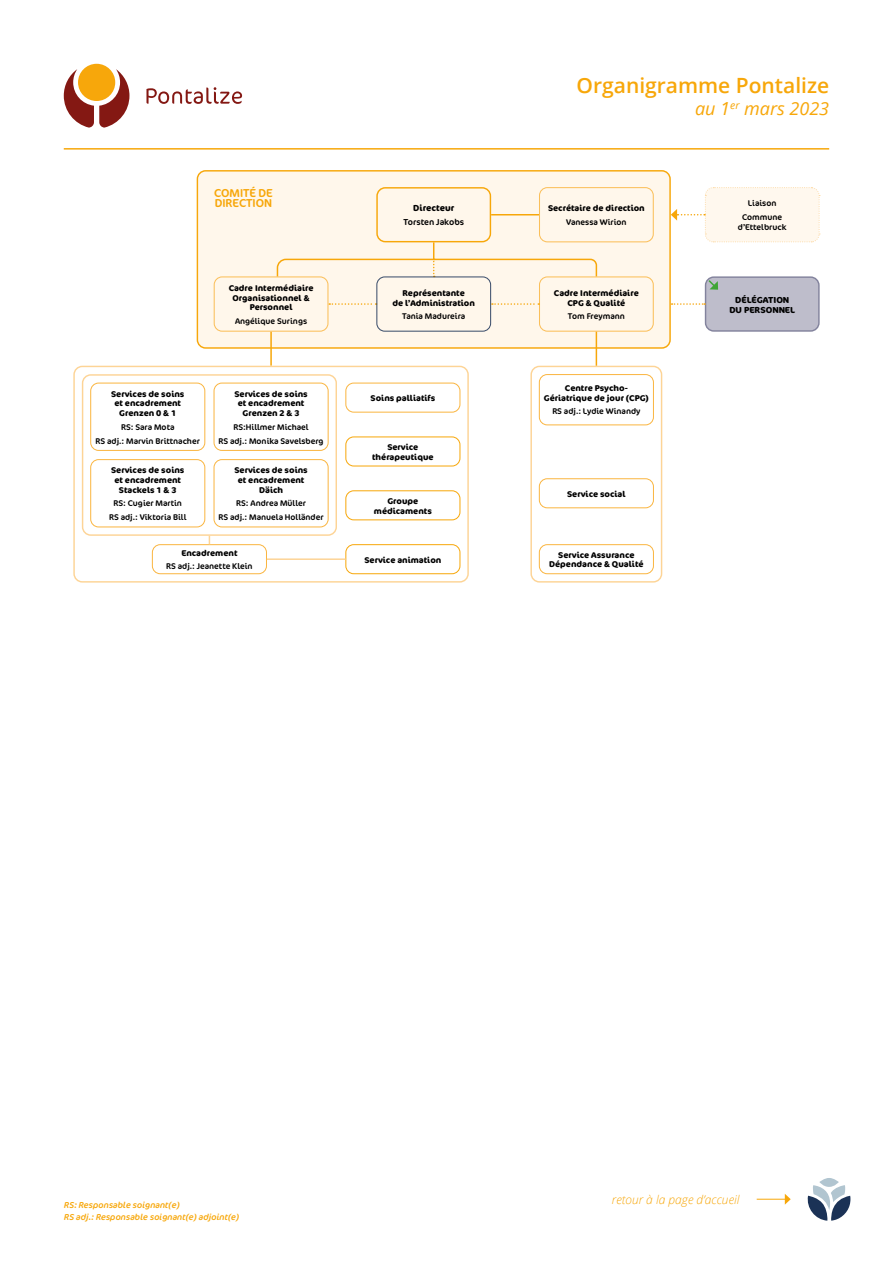
<style>
.page{position:relative;width:893px;height:1263px;background:#fff}
.page>*{position:absolute;margin:0;border:0;box-sizing:border-box;transform-origin:0 0}
.t1{font:600 21px "Open Sans";color:#f7a70a}
.t2{font:italic 18px "Open Sans";color:#f7a70a}
.t3{font:italic 300 12px "Open Sans";color:#f7a70a}
.t4{font:11.55px/10.2px "Cocon Pro";color:#f7a70a}
.t5{font:italic 8.7px/12.8px "Cocon Pro";color:#f7a70a}
.t6{font:700 8.7px/10.2px "Cocon Pro";color:#000;text-align:center}
.t7{font:8.7px "Cocon Pro";color:#000}
.t8{font:700 8.4px/9.8px "Cocon Pro";color:#000;text-align:center}
.t9{font:8.4px/13.6px "Cocon Pro";color:#000;text-align:center}
</style>
<div class="page">
<svg style="left:808px;top:1185px;width:42px;height:35px"></svg>
<svg style="left:819px;top:1178px;width:20px;height:9px"></svg>
<svg style="left:757px;top:1194px;width:34px;height:11px"></svg>
<hr style="left:64px;top:148px;width:765px;height:2px;background:#f7a70a">
<svg style="left:146px;top:87px;width:96px;height:17px"></svg>
<div style="left:78px;top:64px;width:37px;height:37px;background:#f7a70b;border-radius:50%"></div>
<svg style="left:64px;top:69px;width:65px;height:59px"></svg>
<div style="left:197px;top:171px;width:473px;height:177px;background:#fff7eb;border-radius:8px"></div>
<div style="left:197px;top:170px;width:474px;height:179px;border:1px solid #f7a70a;border-radius:8px"></div>
<hr style="left:270px;top:332px;width:2px;height:34px;background:#f7a70a">
<div style="left:376px;top:187px;width:115px;height:55px;border:1px solid #f7a70a;border-radius:8px"></div>
<div style="left:214px;top:276px;width:114px;height:56px;border:1px solid #fab540;border-radius:8px"></div>
<div style="left:530px;top:366px;width:132px;height:217px;border:1px solid #fdd496;border-radius:8px"></div>
<div style="left:539px;top:478px;width:115px;height:30px;border:1px solid #fab540;border-radius:8px"></div>
<div style="left:539px;top:544px;width:115px;height:30px;border:1px solid #fab540;border-radius:8px"></div>
<div style="left:539px;top:374px;width:115px;height:51px;border:1px solid #fab540;border-radius:8px"></div>
<div style="left:539px;top:276px;width:115px;height:56px;border:1px solid #fab540;border-radius:8px"></div>
<svg style="left:671px;top:187px;width:149px;height:56px"></svg>
<div style="left:539px;top:187px;width:115px;height:55px;border:1px solid #fab540;border-radius:8px"></div>
<hr style="left:596px;top:332px;width:1px;height:34px;background:#f7a70a">
<hr style="left:491px;top:214px;width:48px;height:1px;background:#f7a70a">
<svg style="left:492px;top:303px;width:47px;height:2px"></svg>
<svg style="left:329px;top:303px;width:47px;height:2px"></svg>
<svg style="left:276px;top:242px;width:322px;height:36px"></svg>
<div style="left:376px;top:276px;width:115px;height:56px;border:1px solid #1b3256;border-radius:8px"></div>
<div style="left:705px;top:277px;width:114px;height:54px;background:#bebdcb;border-radius:8px"></div>
<div style="left:705px;top:276px;width:115px;height:56px;border:1px solid #83839d;border-radius:8px"></div>
<svg style="left:707px;top:279px;width:11px;height:11px"></svg>
<svg style="left:671px;top:303px;width:34px;height:2px"></svg>
<div style="left:82px;top:374px;width:255px;height:162px;border:1px solid #fdd496;border-radius:8px"></div>
<div style="left:90px;top:459px;width:115px;height:68px;border:1px solid #fab540;border-radius:8px"></div>
<div style="left:90px;top:383px;width:115px;height:68px;border:1px solid #fab540;border-radius:8px"></div>
<div style="left:214px;top:459px;width:114px;height:68px;border:1px solid #fab540;border-radius:8px"></div>
<div style="left:345px;top:544px;width:115px;height:30px;border:1px solid #f7a70a;border-radius:8px"></div>
<div style="left:345px;top:437px;width:115px;height:29px;border:1px solid #f7a70a;border-radius:8px"></div>
<div style="left:345px;top:383px;width:115px;height:29px;border:1px solid #fab540;border-radius:8px"></div>
<div style="left:345px;top:490px;width:115px;height:30px;border:1px solid #f7a70a;border-radius:8px"></div>
<div style="left:214px;top:383px;width:114px;height:68px;border:1px solid #fab540;border-radius:8px"></div>
<div style="left:152px;top:544px;width:115px;height:30px;border:1px solid #fab540;border-radius:8px"></div>
<hr style="left:267px;top:558px;width:78px;height:2px;background:#fdd496">
<div style="left:73px;top:366px;width:396px;height:217px;border:1px solid #fdd496;border-radius:8px"></div>
<h3 class="t4" style="left:214px;top:187px;width:60px">COMITÉ DE<br>DIRECTION</h3>
<p class="t8" style="left:229px;top:283px;width:86px">Cadre Intermédiaire<br>Organisationnel &amp;<br>Personnel</p>
<p class="t9" style="left:235px;top:314px;width:74px">Angélique Surings</p>
<p class="t8" style="left:111px;top:389px;width:75px">Services de soins et encadrement<br>Grenzen 0 &amp; 1</p>
<p class="t9" style="left:96px;top:420px;width:106px">RS: Sara Mota<br>RS adj.: Marvin Brittnacher</p>
<p class="t8" style="left:111px;top:465px;width:75px">Services de soins et encadrement<br>Stackels 1 &amp; 3</p>
<p class="t9" style="left:109px;top:497px;width:79px">RS: Cugier Martin<br>RS adj.: Viktoria Bill</p>
<p class="t8" style="left:234px;top:389px;width:75px">Services de soins et encadrement<br>Grenzen 2 &amp; 3</p>
<p class="t9" style="left:218px;top:420px;width:107px">RS:Hillmer Michael<br>RS adj.: Monika Savelsberg</p>
<p class="t8" style="left:234px;top:465px;width:75px">Services de soins et encadrement<br>Däich</p>
<p class="t9" style="left:219px;top:497px;width:106px">RS: Andrea Müller<br>RS adj.: Manuela Holländer</p>
<p class="t8" style="left:181px;top:548px;width:58px">Encadrement</p>
<p class="t9" style="left:166px;top:560px;width:88px">RS adj.: Jeanette Klein</p>
<p class="t6" style="left:413px;top:203px;width:42px">Directeur</p>
<p class="t7" style="left:403px;top:217px;width:62px">Torsten Jakobs</p>
<p class="t8" style="left:392px;top:288px;width:84px">Représentante<br>de l’Administration</p>
<p class="t9" style="left:402px;top:309px;width:65px">Tania Madureira</p>
<p class="t8" style="left:371px;top:393px;width:66px">Soins palliatifs</p>
<p class="t8" style="left:372px;top:442px;width:63px">Service thérapeutique</p>
<p class="t8" style="left:374px;top:496px;width:59px">Groupe médicaments</p>
<p class="t8" style="left:364px;top:555px;width:78px">Service animation</p>
<h1 class="t1" style="left:577px;top:71px;width:254px">Organigramme Pontalize</h1>
<h2 class="t2" style="left:695px;top:96px;width:136px">au 1<sup>er</sup> mars 2023</h2>
<p class="t8" style="left:548px;top:203px;width:98px">Secrétaire de direction</p>
<p class="t9" style="left:566px;top:215px;width:62px">Vanessa Wirion</p>
<p class="t8" style="left:554px;top:288px;width:86px">Cadre Intermédiaire<br>CPG &amp; Qualité</p>
<p class="t9" style="left:568px;top:309px;width:59px">Tom Freymann</p>
<p class="t8" style="left:544px;top:383px;width:107px">Centre Psycho-<br>Gériatrique de jour (CPG)</p>
<p class="t9" style="left:552px;top:404px;width:90px">RS adj.: Lydie Winandy</p>
<p class="t8" style="left:567px;top:489px;width:60px">Service social</p>
<p class="t8" style="left:549px;top:550px;width:96px">Service Assurance<br>Dépendance &amp; Qualité</p>
<p class="t9" style="left:742px;top:197px;width:42px">Liaison<br>Commune</p>
<p class="t9" style="left:738px;top:220px;width:50px">d’Ettelbruck</p>
<p class="t6" style="left:729px;top:294px;width:67px">DÉLÉGATION<br>DU PERSONNEL</p>
<p class="t5" style="left:64px;top:1198px;width:177px">RS: Responsable soignant(e)<br>RS adj.: Responsable soignant(e) adjoint(e)</p>
<h3 class="t3" style="left:612px;top:1191px;width:129px">retour à la page d’accueil</h3>
</div>
